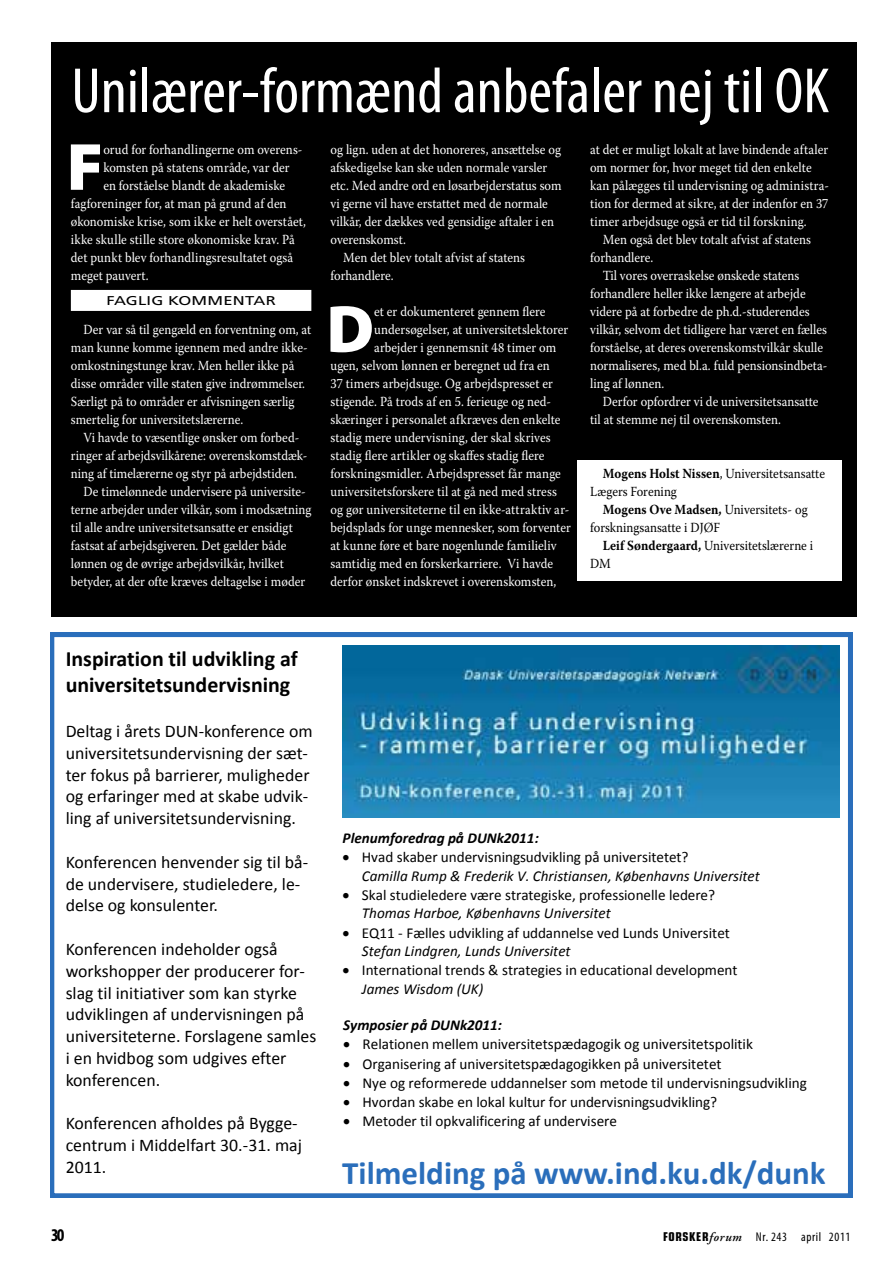
<style>
.page{position:relative;width:893px;height:1263px;background:#fff}
.page>*{position:absolute;margin:0;border:0;box-sizing:border-box;transform-origin:0 0}
.t1{font:900 67.35px "Myriad Pro";color:#fff}
.t2{font:condensed 64.5px "Myriad Pro";color:#fff}
.t3{font:700 33px "Calibri";color:#2a6ebb}
.t4{font:700 21.9px/26.8px "Calibri";color:#000}
.t5{font:700 condensed 18px "Myriad Pro";color:#000}
.t6{font:17.85px/21.8px "Calibri";color:#000}
.t7{font:15.15px/18.5px "Calibri";color:#000}
.t8{font:italic 15.15px/18.5px "Calibri";color:#000}
.t9{font:italic 700 15.15px "Calibri";color:#000}
.t10{font:13.8px/18px "Warnock Pro";color:#fff;scale:.9 1}
.t11{font:13.8px/18px "Warnock Pro";color:#000;scale:.9 1}
.t12{font:condensed 12.75px "Myriad Pro";letter-spacing:.05em;color:#000}
.t13{font:12.75px "Frutiger LT Std";color:#000;scale:1.3 1}
.s1{font-weight:700}
.s2{font-style:normal}
.s3{font-style:italic}
.s4{font-family:"Eurostile LT Std";font-weight:700;font-size:12.15px}
.s5{font-family:"Adobe Garamond Pro";font-weight:600;font-style:italic;font-stretch:normal}
</style>
<div class="page">
<div style="left:51px;top:43px;width:805px;height:574px;background:#000"></div>
<div style="left:578px;top:460px;width:264px;height:120px;background:#fff"></div>
<div style="left:71px;top:290px;width:240px;height:21px;background:#fff"></div>
<svg style="left:50px;top:633px;width:802px;height:564px"></svg>
<h2 class="t2" style="left:71px;top:52px;width:760px">Unilærer-formænd anbefaler nej til OK</h2>
<h1 class="t1" style="left:67px;top:122px;width:38px">F</h1>
<p class="t10" style="left:103px;top:140px;width:223px">orud for forhandlingerne om overens-</p>
<p class="t10" style="left:590px;top:140px;width:267px">at det er muligt lokalt at lave bindende aftaler om normer for, hvor meget tid den enkelte kan pålægges til undervisning og administra&shy;tion for dermed at sikre, at der indenfor en 37 timer arbejdsuge også er tid til forskning.</p>
<p class="t10" style="left:590px;top:230px;width:247px;text-indent:13px">Men også det blev totalt afvist af statens forhandlere.</p>
<p class="t10" style="left:590px;top:266px;width:265px;text-indent:13px">Til vores overraskelse ønskede statens forhandlere heller ikke længere at arbejde videre på at forbedre de ph.d.-studerendes vilkår, selvom det tidligere har været en fælles forståelse, at deres overenskomstvilkår skulle normaliseres, med bl.a. fuld pensionsindbeta&shy;ling af lønnen.</p>
<p class="t10" style="left:590px;top:392px;width:255px;text-indent:13px">Derfor opfordrer vi de universitetsansatte til at stemme nej til overenskomsten.</p>
<p class="t10" style="left:330px;top:140px;width:258px">og lign. uden at det honoreres, ansættelse og</p>
<p class="t10" style="left:330px;top:158px;width:242px">afskedigelse kan ske uden normale varsler</p>
<p class="t10" style="left:330px;top:176px;width:258px">etc. Med andre ord en løsarbejderstatus som</p>
<p class="t10" style="left:330px;top:194px;width:243px">vi gerne vil have erstattet med de normale</p>
<p class="t10" style="left:330px;top:212px;width:250px">vilkår, der dækkes ved gensidige aftaler i en</p>
<p class="t10" style="left:330px;top:230px;width:85px">overenskomst.</p>
<p class="t10" style="left:343px;top:248px;width:203px">Men det blev totalt afvist af statens</p>
<p class="t10" style="left:330px;top:266px;width:72px">forhandlere.</p>
<h1 class="t1" style="left:326px;top:284px;width:49px">D</h1>
<p class="t10" style="left:374px;top:302px;width:192px">et er dokumenteret gennem flere</p>
<p class="t10" style="left:103px;top:158px;width:209px">komsten på statens område, var der</p>
<p class="t10" style="left:103px;top:176px;width:203px">en forståelse blandt de akademiske</p>
<p class="t10" style="left:71px;top:194px;width:241px">fagforeninger for, at man på grund af den</p>
<p class="t10" style="left:71px;top:212px;width:263px">økonomiske krise, som ikke er helt overstået,</p>
<p class="t10" style="left:71px;top:230px;width:250px">ikke skulle stille store økonomiske krav. På</p>
<p class="t10" style="left:71px;top:248px;width:249px">det punkt blev forhandlingsresultatet også</p>
<p class="t10" style="left:71px;top:266px;width:88px">meget pauvert.</p>
<p class="t13" style="left:106px;top:293px;width:76px">FAGLIG KOMMENTAR</p>
<p class="t10" style="left:71px;top:320px;width:269px;text-indent:13px">Der var så til gengæld en forventning om, at man kunne komme igennem med andre ikke&shy;omkostningstunge krav. Men heller ikke på disse områder ville staten give indrømmelser.<br>Særligt på to områder er afvisningen særlig smertelig for universitetslærerne.</p>
<p class="t10" style="left:84px;top:428px;width:241px">Vi havde to væsentlige ønsker om forbed-</p>
<p class="t10" style="left:71px;top:446px;width:264px">ringer af arbejdsvilkårene: overenskomstdæk-</p>
<p class="t10" style="left:71px;top:464px;width:253px">ning af timelærerne og styr på arbejdstiden.</p>
<p class="t10" style="left:84px;top:482px;width:248px">De timelønnede undervisere på universite-</p>
<p class="t10" style="left:71px;top:500px;width:269px">terne arbejder under vilkår, som i modsætning</p>
<p class="t10" style="left:71px;top:518px;width:248px">til alle andre universitetsansatte er ensidigt</p>
<p class="t10" style="left:71px;top:536px;width:241px">fastsat af arbejdsgiveren. Det gælder både</p>
<p class="t10" style="left:71px;top:554px;width:238px">lønnen og de øvrige arbejdsvilkår, hvilket</p>
<p class="t10" style="left:71px;top:572px;width:262px">betyder, at der ofte kræves deltagelse i møder</p>
<p class="t10" style="left:374px;top:320px;width:217px">undersøgelser, at universitetslektorer</p>
<p class="t10" style="left:374px;top:338px;width:204px">arbejder i gennemsnit 48 timer om</p>
<p class="t10" style="left:330px;top:356px;width:245px">ugen, selvom lønnen er beregnet ud fra en</p>
<p class="t10" style="left:330px;top:374px;width:249px">37 timers arbejdsuge. Og arbejdspresset er</p>
<p class="t10" style="left:330px;top:392px;width:247px">stigende. På trods af en 5. ferieuge og ned-</p>
<p class="t10" style="left:330px;top:410px;width:257px">skæringer i personalet afkræves den enkelte</p>
<p class="t10" style="left:330px;top:428px;width:246px">stadig mere undervisning, der skal skrives</p>
<p class="t10" style="left:330px;top:446px;width:239px">stadig flere artikler og skaffes stadig flere</p>
<p class="t10" style="left:330px;top:464px;width:258px">forskningsmidler. Arbejdspresset får mange</p>
<p class="t10" style="left:330px;top:482px;width:253px">universitetsforskere til at gå ned med stress</p>
<p class="t10" style="left:330px;top:500px;width:267px">og gør universiteterne til en ikke-attraktiv ar-</p>
<p class="t10" style="left:330px;top:518px;width:269px">bejdsplads for unge mennesker, som forventer</p>
<p class="t10" style="left:330px;top:536px;width:253px">at kunne føre et bare nogenlunde familieliv</p>
<p class="t10" style="left:330px;top:554px;width:249px">samtidig med en forskerkarriere. Vi havde</p>
<p class="t10" style="left:330px;top:572px;width:252px">derfor ønsket indskrevet i overenskomsten,</p>
<p class="t11" style="left:590px;top:464px;width:263px;text-indent:13px"><span class="s1">Mogens Holst Nissen</span>, Universitetsansatte<br>Lægers Forening</p>
<p class="t11" style="left:590px;top:500px;width:243px;text-indent:13px"><span class="s1">Mogens Ove Madsen,</span> Universitets- og forskningsansatte i DJØF</p>
<p class="t11" style="left:590px;top:536px;width:249px;text-indent:13px"><span class="s1">Leif Søndergaard,</span> Universitetslærerne i<br>DM</p>
<h3 class="t4" style="left:66px;top:645px;width:233px">Inspiration til udvikling af universitetsundervisning</h3>
<p class="t6" style="left:66px;top:720px;width:249px">Deltag i årets DUN-konference om universitetsundervisning der sæt&shy;ter fokus på barrierer, muligheder og erfaringer med at skabe udvik&shy;ling af universitetsundervisning.</p>
<p class="t6" style="left:66px;top:851px;width:244px">Konferencen henvender sig til bå&shy;de undervisere, studieledere, le&shy;delse og konsulenter.</p>
<p class="t6" style="left:66px;top:938px;width:252px">Konferencen indeholder også workshopper der producerer for&shy;slag til initiativer som kan styrke udviklingen af undervisningen på universiteterne. Forslagene samles i en hvidbog som udgives efter konferencen.</p>
<p class="t6" style="left:66px;top:1112px;width:238px">Konferencen afholdes på Bygge&shy;centrum i Middelfart 30.-31. maj<br>2011.</p>
<p class="t9" style="left:343px;top:828px;width:198px">Plenumforedrag på DUNk2011:</p>
<p class="t8" style="left:362px;top:847px;width:399px;text-indent:-19px">• <span class="s2">Hvad skaber undervisningsudvikling på universitetet?<br></span>Camilla Rump &amp; Frederik V. Christiansen, Københavns Universitet</p>
<p class="t7" style="left:362px;top:886px;width:355px;text-indent:-19px">• Skal studieledere være strategiske, professionelle ledere?<br><span class="s3">Thomas Harboe, Københavns Universitet</span></p>
<p class="t7" style="left:362px;top:923px;width:370px;text-indent:-19px">• EQ11 - Fælles udvikling af uddannelse ved Lunds Universitet<br><span class="s3">Stefan Lindgren, Lunds Universitet</span></p>
<p class="t7" style="left:362px;top:961px;width:377px;text-indent:-19px">• International trends &amp; strategies in educational development<br><span class="s3">James Wisdom (UK)</span></p>
<p class="t9" style="left:343px;top:1015px;width:160px">Symposier på DUNk2011:</p>
<p class="t7" style="left:343px;top:1035px;width:411px">• Relationen mellem universitetspædagogik og universitetspolitik</p>
<p class="t7" style="left:343px;top:1054px;width:380px">• Organisering af universitetspædagogikken på universitetet</p>
<p class="t7" style="left:343px;top:1073px;width:465px">• Nye og reformerede uddannelser som metode til undervisningsudvikling</p>
<p class="t7" style="left:343px;top:1093px;width:375px">• Hvordan skabe en lokal kultur for undervisningsudvikling?</p>
<p class="t7" style="left:343px;top:1112px;width:275px">• Metoder til opkvalificering af undervisere</p>
<h3 class="t3" style="left:342px;top:1152px;width:485px">Tilmelding på www.ind.ku.dk/dunk</h3>
<h3 class="t5" style="left:51px;top:1224px;width:15px">30</h3>
<p class="t12" style="left:663px;top:1229px;width:189px"><span class="s4">FORSKER</span><span class="s5">forum</span> Nr. 243 april 2011</p>
</div>
